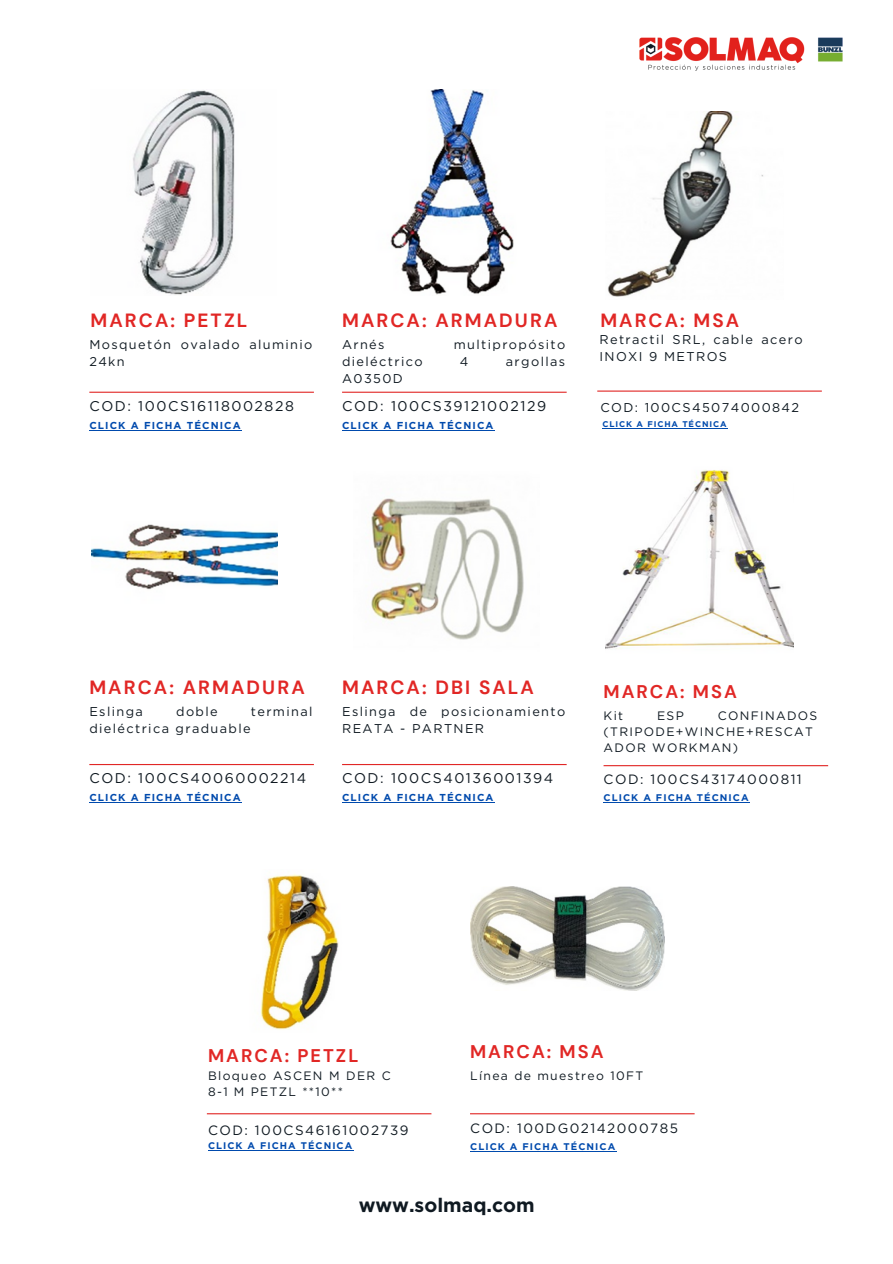
<style>
.page{position:relative;width:893px;height:1264px;background:#fff}
.page>*{position:absolute;margin:0;border:0;box-sizing:border-box;transform-origin:0 0}
.t1{font:700 19.5px "Gotham";color:#0f1921}
.t2{font:700 19.05px "DM Sans";letter-spacing:.11em;color:#e12725}
.t3{font:700 18.3px "DM Sans";letter-spacing:.11em;color:#e12725}
.t4{font:14.1px "Gotham";letter-spacing:.11em;color:#0f1921}
.t5{font:13.5px "Gotham";letter-spacing:.11em;color:#0f1921}
.t6{font:12.75px/17px "Gotham";letter-spacing:.11em;color:#0f1921}
.t7{font:12.15px/16.2px "Gotham";letter-spacing:.11em;color:#0f1921}
.t8{font:700 10.05px "Gotham";letter-spacing:.11em;color:#004aad}
.t9{font:700 9.6px "Gotham";letter-spacing:.11em;color:#004aad}
.t10{font:700 8.25px "Gotham";letter-spacing:.11em;color:#004aad}
</style>
<div class="page">
<img style="left:133px;top:90px;width:102px;height:205px">
<img style="left:390px;top:89px;width:124px;height:206px">
<hr style="left:89px;top:391px;width:225px;height:2px;background:#e12726">
<hr style="left:342px;top:391px;width:224px;height:2px;background:#e12726">
<img style="left:91px;top:524px;width:186px;height:66px">
<hr style="left:89px;top:764px;width:225px;height:1px;background:#e12726">
<img style="left:371px;top:498px;width:153px;height:142px">
<hr style="left:342px;top:764px;width:224px;height:1px;background:#e12726">
<hr style="left:89px;top:430px;width:153px;height:1px;background:#004aad">
<hr style="left:342px;top:430px;width:152px;height:1px;background:#004aad">
<hr style="left:89px;top:802px;width:153px;height:1px;background:#004aad">
<hr style="left:342px;top:802px;width:152px;height:1px;background:#004aad">
<img style="left:607px;top:111px;width:156px;height:186px">
<img style="left:605px;top:470px;width:188px;height:179px">
<hr style="left:602px;top:428px;width:125px;height:1px;background:#004aad">
<hr style="left:603px;top:802px;width:146px;height:1px;background:#004aad">
<img style="left:260px;top:874px;width:79px;height:156px">
<hr style="left:208px;top:1150px;width:145px;height:1px;background:#004aad">
<img style="left:470px;top:886px;width:195px;height:104px">
<hr style="left:470px;top:1150px;width:146px;height:1px;background:#004aad">
<hr style="left:597px;top:390px;width:224px;height:1px;background:#e12726">
<hr style="left:603px;top:765px;width:225px;height:1px;background:#e12726">
<hr style="left:207px;top:1113px;width:224px;height:1px;background:#e12726">
<hr style="left:470px;top:1113px;width:224px;height:1px;background:#e12726">
<img style="left:639px;top:37px;width:204px;height:34px">
<h2 class="t2" style="left:90px;top:308px;width:158px">MARCA: PETZL</h2>
<p class="t6" style="left:89px;top:336px;width:225px">Mosquetón ovalado aluminio<br>24kn</p>
<p class="t4" style="left:89px;top:397px;width:206px">COD: 100CS16118002828</p>
<p class="t8" style="left:89px;top:419px;width:153px">CLICK A FICHA TÉCNICA</p>
<h2 class="t2" style="left:342px;top:308px;width:217px">MARCA: ARMADURA</h2>
<p class="t6" style="left:342px;top:336px;width:44px">Arnés</p>
<p class="t6" style="left:454px;top:336px;width:113px">multipropósito</p>
<p class="t6" style="left:342px;top:353px;width:82px">dieléctrico</p>
<p class="t6" style="left:460px;top:353px;width:10px">4</p>
<p class="t6" style="left:506px;top:353px;width:61px">argollas</p>
<p class="t6" style="left:342px;top:370px;width:62px">A0350D</p>
<p class="t4" style="left:342px;top:397px;width:205px">COD: 100CS39121002129</p>
<p class="t8" style="left:342px;top:419px;width:153px">CLICK A FICHA TÉCNICA</p>
<h2 class="t2" style="left:600px;top:308px;width:140px">MARCA: MSA</h2>
<p class="t6" style="left:599px;top:331px;width:205px">Retractil SRL, cable acero<br>INOXI 9 METROS</p>
<p class="t6" style="left:600px;top:398px;width:200px">COD: 100CS45074000842</p>
<p class="t10" style="left:602px;top:419px;width:126px">CLICK A FICHA TÉCNICA</p>
<h2 class="t2" style="left:89px;top:675px;width:217px">MARCA: ARMADURA</h2>
<p class="t6" style="left:89px;top:703px;width:55px">Eslinga</p>
<p class="t6" style="left:176px;top:703px;width:43px">doble</p>
<p class="t6" style="left:251px;top:703px;width:63px">terminal</p>
<p class="t6" style="left:89px;top:720px;width:163px">dieléctrica graduable</p>
<p class="t4" style="left:89px;top:769px;width:218px">COD: 100CS40060002214</p>
<p class="t8" style="left:89px;top:791px;width:153px">CLICK A FICHA TÉCNICA</p>
<h2 class="t2" style="left:342px;top:675px;width:193px">MARCA: DBI SALA</h2>
<p class="t6" style="left:342px;top:703px;width:225px">Eslinga de posicionamiento<br>REATA - PARTNER</p>
<p class="t4" style="left:342px;top:769px;width:213px">COD: 100CS40136001394</p>
<p class="t8" style="left:342px;top:791px;width:153px">CLICK A FICHA TÉCNICA</p>
<h3 class="t3" style="left:603px;top:679px;width:135px">MARCA: MSA</h3>
<p class="t7" style="left:603px;top:707px;width:21px">Kit</p>
<p class="t7" style="left:657px;top:707px;width:28px">ESP</p>
<p class="t7" style="left:603px;top:707px;width:215px;text-indent:114px">CONFINADOS (TRIPODE+WINCHE+RESCAT<br>ADOR WORKMAN)</p>
<p class="t5" style="left:603px;top:771px;width:200px">COD: 100CS43174000811</p>
<p class="t9" style="left:603px;top:792px;width:147px">CLICK A FICHA TÉCNICA</p>
<h3 class="t3" style="left:208px;top:1044px;width:152px">MARCA: PETZL</h3>
<p class="t7" style="left:208px;top:1067px;width:184px">Bloqueo ASCEN M DER C<br>8-1 M PETZL **10**</p>
<p class="t5" style="left:208px;top:1122px;width:202px">COD: 100CS46161002739</p>
<p class="t9" style="left:208px;top:1140px;width:146px">CLICK A FICHA TÉCNICA</p>
<h3 class="t3" style="left:470px;top:1040px;width:135px">MARCA: MSA</h3>
<p class="t7" style="left:470px;top:1067px;width:174px">Línea de muestreo 10FT</p>
<p class="t5" style="left:470px;top:1120px;width:209px">COD: 100DG02142000785</p>
<p class="t9" style="left:470px;top:1140px;width:147px">CLICK A FICHA TÉCNICA</p>
<h1 class="t1" style="left:358px;top:1192px;width:177px">www.solmaq.com</h1>
</div>
